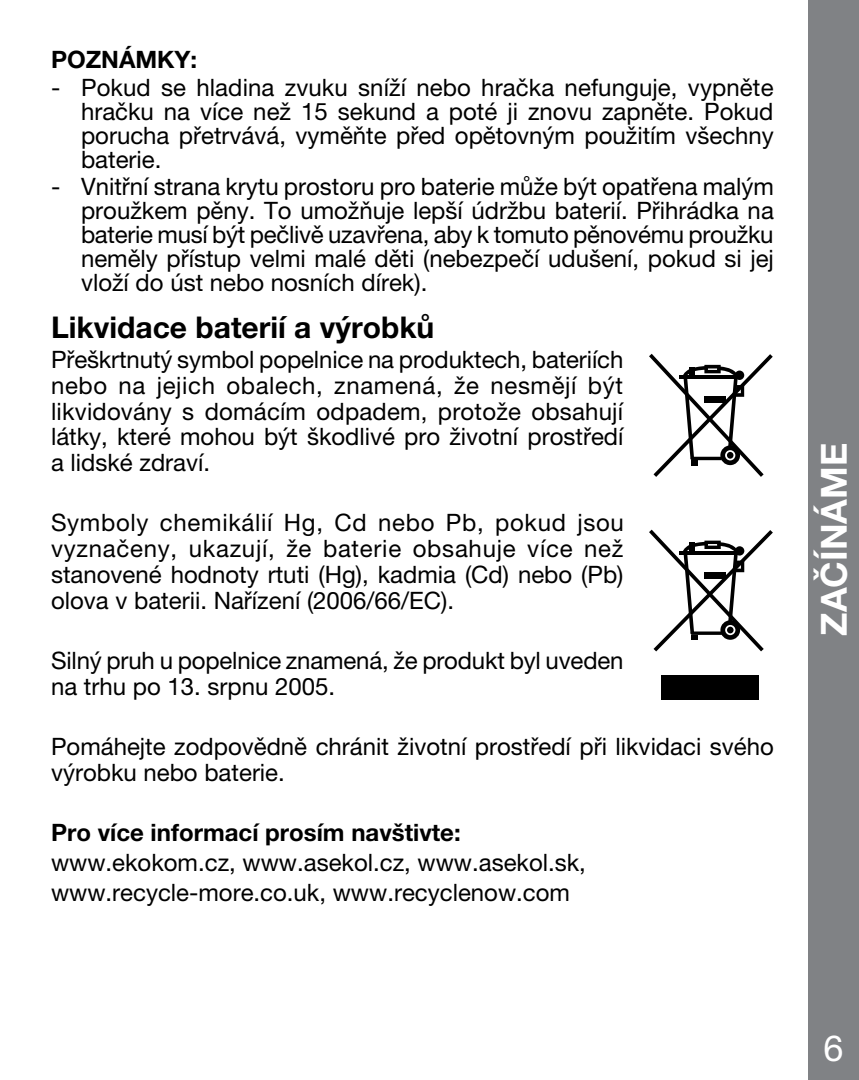
<style>
.page{position:relative;width:859px;height:1080px;background:#fff}
.page>*{position:absolute;margin:0;border:0;box-sizing:border-box;transform-origin:0 0}
.t1{font:700 36px "Helvetica Neue LT Pro";color:#fff}
.t2{font:36px "Helvetica Neue LT Pro";color:#fff}
.t3{font:700 30px "Helvetica Neue LT Pro";color:#000}
.t4{font:24px/25.8px "Helvetica Neue LT Pro";color:#000;text-align:justify}
.t5{font:700 24px "Helvetica Neue LT Pro";color:#000}
</style>
<div class="page">
<div style="left:808px;top:0;width:51px;height:1080px;background:#808285"></div>
<svg style="left:649px;top:354px;width:124px;height:123px"></svg>
<div style="left:661px;top:676px;width:98px;height:24px;background:#000"></div>
<svg style="left:649px;top:530px;width:124px;height:121px"></svg>
<p class="t5" style="left:51px;top:45px;width:35px">Poznámky</p>
<p class="t5" style="left:191px;top:45px;width:8px">:</p>
<p class="t4" style="left:81px;top:75px;width:694px;line-height:24px;text-indent:-30px">- Pokud se hladina zvuku sníží nebo hračka nefunguje, vypněte hračku na více než 15 sekund a poté ji znovu zapněte. Pokud porucha přetrvává, vyměňte před opětovným použitím všechny baterie.</p>
<p class="t4" style="left:81px;top:174px;width:694px;line-height:24px;text-indent:-30px">- Vnitřní strana krytu prostoru pro baterie může být opatřena malým proužkem pěny. To umožňuje lepší údržbu baterií. Přihrádka na baterie musí být pečlivě uzavřena, aby k tomuto pěnovému proužku neměly přístup velmi malé děti (nebezpečí udušení, pokud si jej vloží do úst nebo nosních dírek).</p>
<p class="t3" style="left:51px;top:309px;width:385px">Likvidace baterií a výrobků</p>
<p class="t4" style="left:51px;top:346px;width:574px">Přeškrtnutý symbol popelnice na produktech, bateriích nebo na jejich obalech, znamená, že nesmějí být likvidovány s domácím odpadem, protože obsahují látky, které mohou být škodlivé pro životní prostředí a lidské zdraví.</p>
<p class="t4" style="left:51px;top:510px;width:574px">Symboly chemikálií Hg, Cd nebo Pb, pokud jsou vyznačeny, ukazují, že baterie obsahuje více než stanovené hodnoty rtuti (Hg), kadmia (Cd) nebo (Pb) olova v baterii. Nařízení (2006/66/EC).</p>
<p class="t4" style="left:51px;top:647px;width:574px">Silný pruh u popelnice znamená, že produkt byl uveden na trhu po 13. srpnu 2005.</p>
<p class="t4" style="left:51px;top:733px;width:724px">Pomáhejte zodpovědně chránit životní prostředí při likvidaci svého výrobku nebo baterie.</p>
<p class="t5" style="left:51px;top:817px;width:411px">Pro více informací prosím navštivte:</p>
<p class="t4" style="left:51px;top:846px;width:536px;line-height:30.6px">www.ekokom.cz, www.asekol.cz, www.asekol.sk, www.recycle-more.co.uk, www.recyclenow.com</p>
<h1 class="t1" style="left:812px;top:636px;width:194px;rotate:-90deg">ZAČÍNÁME</h1>
<h1 class="t2" style="left:823px;top:1027px;width:22px">6</h1>
</div>
